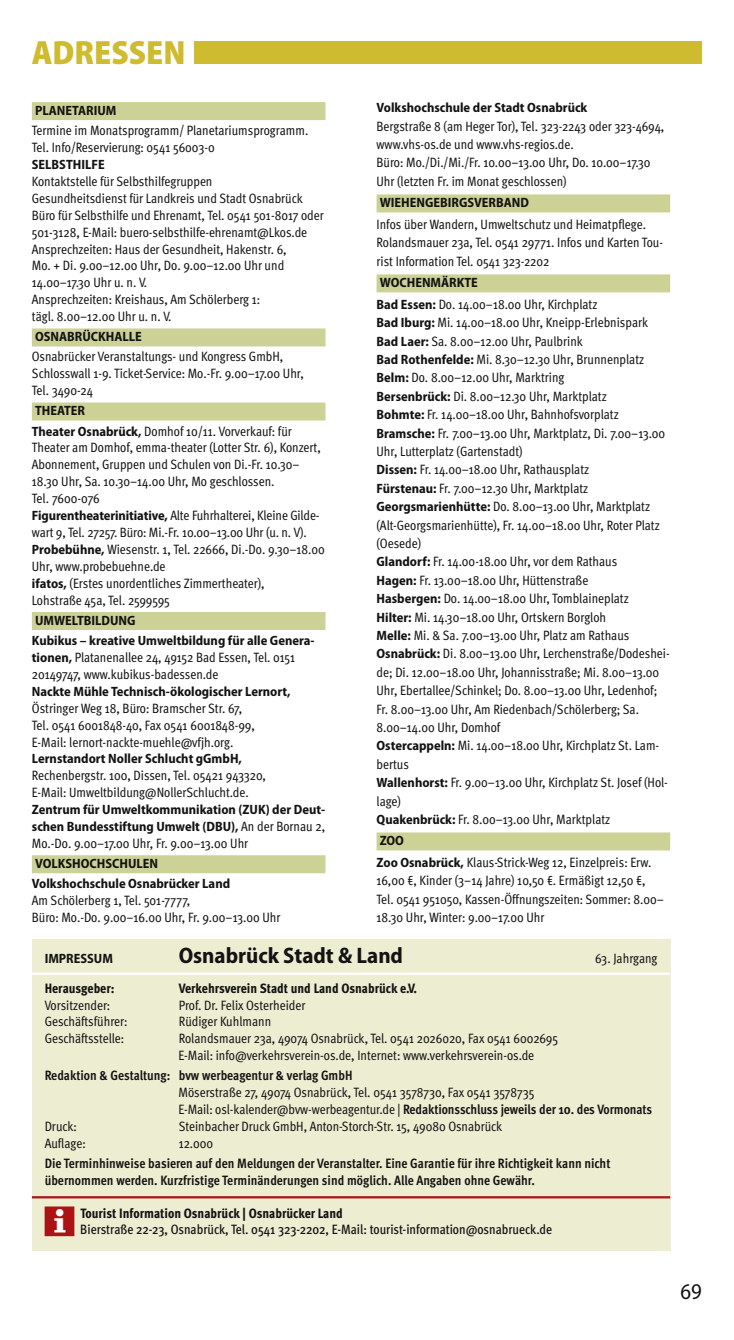
<style>
.page{position:relative;width:734px;height:1340px;background:#fff}
.page>*{position:absolute;margin:0;border:0;box-sizing:border-box;transform-origin:0 0}
.t1{font:900 semi-condensed 33.75px "Myriad Pro";color:#cfbb30}
.t2{font:30.82px "Transit Pict One";color:#ab1314}
.t3{font:700 semi-condensed 22.5px "Myriad Pro";color:#141314}
.t4{font:semi-condensed 22.5px "Myriad Pro";color:#141314}
.t5{font:13.5px/18.4px "Meta Cond";color:#141314}
.t6{font:700 13.5px/20px "Meta Cond";color:#141314}
.t7{font:500 13.5px/16.9px "Meta Cond";color:#141314}
.t8{font:700 semi-condensed 13.5px/20px "Myriad Pro";color:#141314}
.t9{font:800 13.5px "Meta Cond";color:#141314}
.s1{font-family:"Myriad Pro";font-weight:700;font-stretch:semi-condensed}
.s2{font-family:"Klavika CH";font-stretch:condensed}
.s3{font-weight:400}
.s4{color:#fff}
.s5{font-weight:800}
</style>
<div class="page">
<div style="left:32px;top:102px;width:293px;height:18px;background:#ccd295"></div>
<div style="left:32px;top:328px;width:293px;height:18px;background:#ccd295"></div>
<div style="left:32px;top:402px;width:293px;height:18px;background:#ccd295"></div>
<div style="left:32px;top:612px;width:293px;height:18px;background:#ccd295"></div>
<div style="left:32px;top:855px;width:293px;height:18px;background:#ccd295"></div>
<div style="left:376px;top:194px;width:294px;height:18px;background:#ccd295"></div>
<div style="left:376px;top:274px;width:294px;height:18px;background:#ccd295"></div>
<div style="left:376px;top:832px;width:294px;height:18px;background:#ccd295"></div>
<div style="left:195px;top:41px;width:507px;height:23px;background:#cfbb30"></div>
<div style="left:32px;top:939px;width:638px;height:311px;background:#ecedd1"></div>
<hr style="left:32px;top:972px;width:638px;height:2px;background:#fff">
<hr style="left:32px;top:1196px;width:638px;height:2px;background:#ab1314">
<p class="t1" style="left:32px;top:32px;width:155px">ADRESSEN</p>
<p class="t5" style="left:32px;top:101px;width:278px;line-height:20px"><span class="s1">PLANETARIUM<br></span>Termine im Monatsprogramm/ Planetariumsprogramm.</p>
<p class="t5" style="left:32px;top:140px;width:293px;line-height:16.9px">Tel. Info/Reservierung: 0541 56003-0<br><span class="s1">SELBSTHILFE<br></span>Kontaktstelle für Selbsthilfegruppen<br>Gesundheitsdienst für Landkreis und Stadt Osnabrück Büro für Selbsthilfe und Ehrenamt, Tel. 0541 501-8017 oder 501-3128, E-Mail: buero-selbsthilfe-ehrenamt@Lkos.de Ansprechzeiten: Haus der Gesundheit, Hakenstr. 6,<br>Mo. + Di. 9.00–12.00 Uhr, Do. 9.00–12.00 Uhr und 14.00–17.30 Uhr u. n. V.<br>Ansprechzeiten: Kreishaus, Am Schölerberg 1:<br>tägl. 8.00–12.00 Uhr u. n. V.</p>
<p class="t5" style="left:32px;top:328px;width:253px;line-height:20px"><span class="s1">OSNABRÜCKHALLE<br></span>Osnabrücker Veranstaltungs- und Kongress GmbH,</p>
<p class="t5" style="left:32px;top:366px;width:273px;line-height:16.9px">Schlosswall 1-9. Ticket-Service: Mo.-Fr. 9.00–17.00 Uhr,<br>Tel. 3490-24</p>
<p class="t5" style="left:32px;top:402px;width:261px;line-height:20px"><span class="s1">THEATER<br>Theater Osnabrück,</span> Domhof 10/11. Vorverkauf: für</p>
<p class="t5" style="left:32px;top:440px;width:294px;line-height:16.9px">Theater am Domhof, emma-theater (Lotter Str. 6), Konzert, Abonnement, Gruppen und Schulen von Di.-Fr. 10.30– 18.30 Uhr, Sa. 10.30–14.00 Uhr, Mo geschlossen.<br>Tel. 7600-076<br><span class="s1">Figurentheaterinitiative,</span> Alte Fuhrhalterei, Kleine Gilde&shy;wart 9, Tel. 27257. Büro: Mi.-Fr. 10.00–13.00 Uhr (u. n. V).<br><span class="s1">Probebühne,</span> Wiesenstr. 1, Tel. 22666, Di.-Do. 9.30–18.00<br>Uhr, www.probebuehne.de<br><span class="s1">ifatos,</span> (Erstes unordentliches Zimmertheater),<br>Lohstraße 45a, Tel. 2599595</p>
<p class="t8" style="left:32px;top:611px;width:284px">UMWELTBILDUNG<br>Kubikus – kreative Umweltbildung für alle Genera-</p>
<p class="t5" style="left:32px;top:650px;width:295px;line-height:16.9px"><span class="s1">tionen,</span> Platanenallee 24, 49152 Bad Essen, Tel. 0151<br>20149747, www.kubikus-badessen.de<br><span class="s1">Nackte Mühle Technisch-ökologischer Lernort, </span>Östringer Weg 18, Büro: Bramscher Str. 67,<br>Tel. 0541 6001848-40, Fax 0541 6001848-99,<br>E-Mail: lernort-nackte-muehle@vfjh.org.<br><span class="s1">Lernstandort Noller Schlucht gGmbH,<br></span>Rechenbergstr. 100, Dissen, Tel. 05421 943320,<br>E-Mail: Umweltbildung@NollerSchlucht.de.<br><span class="s1">Zentrum für Umweltkommunikation (ZUK) der Deut&shy;schen Bundesstiftung Umwelt (DBU),</span> An der Bornau 2, Mo.-Do. 9.00–17.00 Uhr, Fr. 9.00–13.00 Uhr</p>
<p class="t8" style="left:32px;top:854px;width:200px">VOLKSHOCHSCHULEN<br>Volkshochschule Osnabrücker Land</p>
<p class="t5" style="left:32px;top:893px;width:250px;line-height:16.9px">Am Schölerberg 1, Tel. 501-7777,<br>Büro: Mo.-Do. 9.00–16.00 Uhr, Fr. 9.00–13.00 Uhr</p>
<p class="t5" style="left:376px;top:99px;width:289px"><span class="s1">Volkshochschule der Stadt Osnabrück<br></span>Bergstraße 8 (am Heger Tor), Tel. 323-2243 oder 323-4694, www.vhs-os.de und www.vhs-regios.de.<br>Büro: Mo./Di./Mi./Fr. 10.00–13.00 Uhr, Do. 10.00–17.30<br>Uhr (letzten Fr. im Monat geschlossen)</p>
<p class="t5" style="left:376px;top:193px;width:271px;line-height:21.6px"><span class="s1">WIEHENGEBIRGSVERBAND<br></span>Infos über Wandern, Umweltschutz und Heimatpflege.</p>
<p class="t5" style="left:376px;top:234px;width:288px">Rolandsmauer 23a, Tel. 0541 29771. Infos und Karten Tou&shy;rist Information Tel. 0541 323-2202</p>
<p class="t5" style="left:376px;top:273px;width:222px;line-height:21.6px"><span class="s1">WOCHENMÄRKTE<br>Bad Essen:</span> Do. 14.00–18.00 Uhr, Kirchplatz</p>
<p class="t5" style="left:376px;top:314px;width:294px"><span class="s1">Bad Iburg:</span> Mi. 14.00–18.00 Uhr, Kneipp-Erlebnispark <span class="s1">Bad Laer:</span> Sa. 8.00–12.00 Uhr, Paulbrink<br><span class="s1">Bad Rothenfelde:</span> Mi. 8.30–12.30 Uhr, Brunnenplatz <span class="s1">Belm:</span> Do. 8.00–12.00 Uhr, Marktring<br><span class="s1">Bersenbrück:</span> Di. 8.00–12.30 Uhr, Marktplatz<br><span class="s1">Bohmte:</span> Fr. 14.00–18.00 Uhr, Bahnhofsvorplatz <span class="s1">Bramsche:</span> Fr. 7.00–13.00 Uhr, Marktplatz, Di. 7.00–13.00<br>Uhr, Lutterplatz (Gartenstadt)<br><span class="s1">Dissen:</span> Fr. 14.00–18.00 Uhr, Rathausplatz<br><span class="s1">Fürstenau:</span> Fr. 7.00–12.30 Uhr, Marktplatz <span class="s1">Georgsmarienhütte:</span> Do. 8.00–13.00 Uhr, Marktplatz (Alt-Georgsmarienhütte), Fr. 14.00–18.00 Uhr, Roter Platz (Oesede)<br><span class="s1">Glandorf:</span> Fr. 14.00-18.00 Uhr, vor dem Rathaus<br><span class="s1">Hagen:</span> Fr. 13.00–18.00 Uhr, Hüttenstraße<br><span class="s1">Hasbergen:</span> Do. 14.00–18.00 Uhr, Tomblaineplatz<br><span class="s1">Hilter:</span> Mi. 14.30–18.00 Uhr, Ortskern Borgloh<br><span class="s1">Melle:</span> Mi. &amp; Sa. 7.00–13.00 Uhr, Platz am Rathaus <span class="s1">Osnabrück:</span> Di. 8.00–13.00 Uhr, Lerchenstraße/Dodeshei&shy;de; Di. 12.00–18.00 Uhr, Johannisstraße; Mi. 8.00–13.00<br>Uhr, Ebertallee/Schinkel; Do. 8.00–13.00 Uhr, Ledenhof; Fr. 8.00–13.00 Uhr, Am Riedenbach/Schölerberg; Sa.<br>8.00–14.00 Uhr, Domhof<br><span class="s1">Ostercappeln:</span> Mi. 14.00–18.00 Uhr, Kirchplatz St. Lam&shy;bertus<br><span class="s1">Wallenhorst:</span> Fr. 9.00–13.00 Uhr, Kirchplatz St. Josef (Hol&shy;lage)<br><span class="s1">Quakenbrück:</span> Fr. 8.00–13.00 Uhr, Marktplatz</p>
<p class="t5" style="left:376px;top:831px;width:276px;line-height:21.6px"><span class="s1">ZOO<br>Zoo Osnabrück,</span> Klaus-Strick-Weg 12, Einzelpreis: Erw.</p>
<p class="t5" style="left:376px;top:872px;width:289px">16,00 <span class="s2">€</span>, Kinder (3–14 Jahre) 10,50 <span class="s2">€</span>. Ermäßigt 12,50 <span class="s2">€</span>,<br>Tel. 0541 951050, Kassen-Öffnungszeiten: Sommer: 8.00–<br>18.30 Uhr, Winter: 9.00–17.00 Uhr</p>
<p class="t8" style="left:45px;top:949px;width:70px">IMPRESSUM</p>
<p class="t3" style="left:179px;top:947px;width:226px">Osnabrück Stadt &amp; Land</p>
<p class="t5" style="left:595px;top:950px;width:64px">63. Jahrgang</p>
<p class="t9" style="left:45px;top:981px;width:71px">Herausgeber:</p>
<p class="t9" style="left:179px;top:981px;width:240px">Verkehrsverein Stadt und Land Osnabrück e.V.</p>
<p class="t5" style="left:45px;top:996px;width:67px">Vorsitzender:</p>
<p class="t5" style="left:179px;top:996px;width:128px">Prof. Dr. Felix Osterheider</p>
<p class="t5" style="left:45px;top:1013px;width:84px">Geschäftsführer:</p>
<p class="t5" style="left:179px;top:1013px;width:94px">Rüdiger Kuhlmann</p>
<p class="t5" style="left:45px;top:1030px;width:81px">Geschäftsstelle:</p>
<p class="t5" style="left:178px;top:1031px;width:381px;line-height:16.9px">Rolandsmauer 23a, 49074 Osnabrück, Tel. 0541 2026020, Fax 0541 6002695<br>E-Mail: info@verkehrsverein-os.de, Internet: www.verkehrsverein-os.de</p>
<p class="t6" style="left:45px;top:1066px;width:309px">Redaktion &amp; Gestaltung: bvw werbeagentur &amp; verlag GmbH</p>
<p class="t5" style="left:178px;top:1084px;width:357px">Möserstraße 27, 49074 Osnabrück, Tel. 0541 3578730, Fax 0541 3578735</p>
<p class="t6" style="left:178px;top:1100px;width:475px"><span class="s3">E-Mail: osl-kalender@bvw-werbeagentur.de |</span> Redaktionsschluss jeweils der 10. des Vormonats</p>
<p class="t5" style="left:45px;top:1117px;width:34px">Druck:</p>
<p class="t5" style="left:179px;top:1117px;width:325px">Steinbacher Druck GmbH, Anton-Storch-Str. 15, 49080 Osnabrück</p>
<p class="t5" style="left:45px;top:1134px;width:42px">Auflage:</p>
<p class="t6" style="left:45px;top:1134px;width:567px;text-indent:134px"><span class="s3">12.000<br></span>Die Terminhinweise basieren auf den Meldungen der Veranstalter. Eine Garantie für ihre Richtigkeit kann nicht</p>
<p class="t6" style="left:45px;top:1171px;width:491px">übernommen werden. Kurzfristige Terminänderungen sind möglich. Alle Angaben ohne Gewähr.</p>
<p class="t2" style="left:45px;top:1200px;width:31px">4<span class="s4">e</span></p>
<p class="t7" style="left:80px;top:1204px;width:473px"><span class="s5">Tourist Information Osnabrück | Osnabrücker Land<br></span>Bierstraße 22-23, Osnabrück, Tel. 0541 323-2202, E-Mail: tourist-information@osnabrueck.de</p>
<p class="t4" style="left:680px;top:1283px;width:23px">69</p>
</div>
